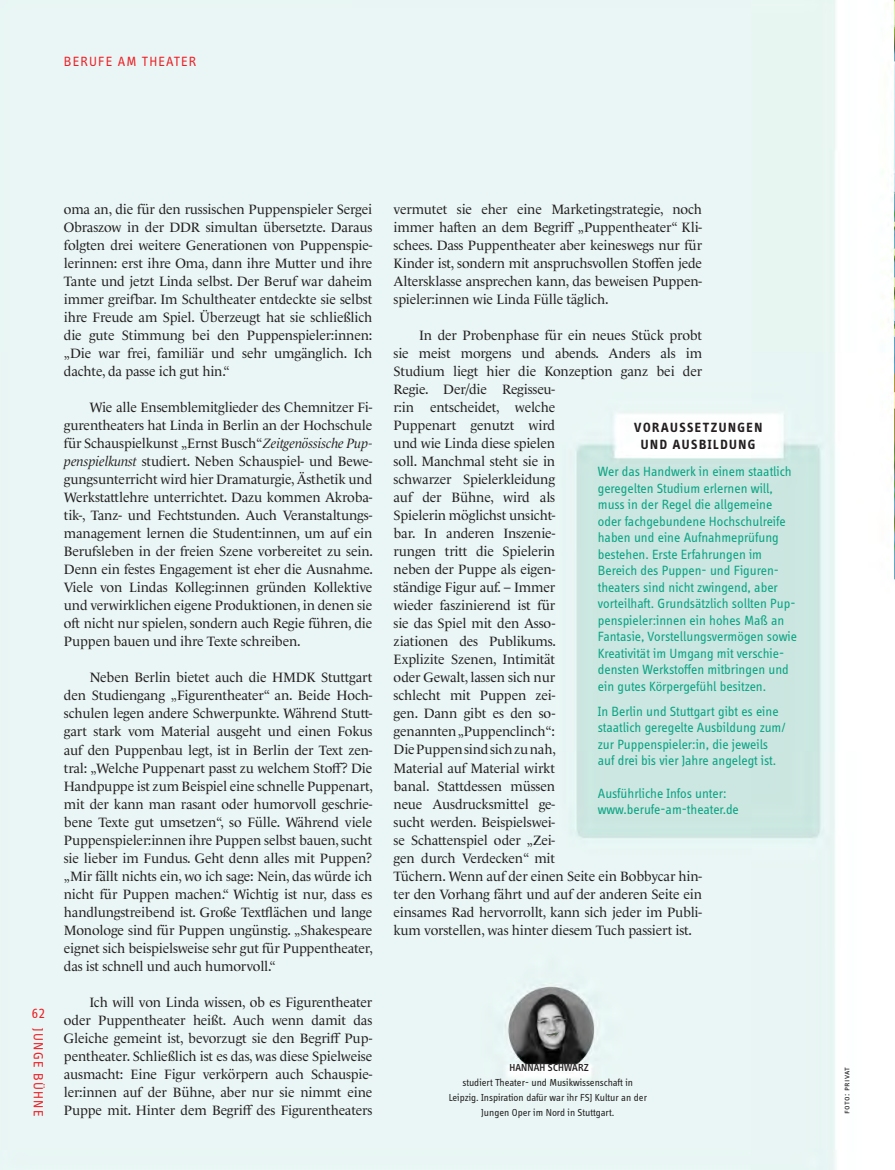
<style>
.page{position:relative;width:895px;height:1170px;background:#fff}
.page>*{position:absolute;margin:0;border:0;box-sizing:border-box;transform-origin:0 0}
.Lauftext{font:13.8px/18px "Le Monde Livre Std";letter-spacing:-.01em;color:#231f20;text-align:justify}
.Text_Kasten{font:13.8px/16.5px "Info Display OT";color:#08a483}
.Name_Kasten{font:700 13.8px "Info Display OT";letter-spacing:.11em;color:#231f20}
.Autor_Kapitelname{font:13.8px "Info Display OT";letter-spacing:.09em;color:#ee1d23}
.Bildunterschrift_positiv{font:10.5px "Info Display OT";color:#231f20}
.Bildunterschrift_positiv-2{font:500 10.5px "Info Display OT";letter-spacing:.01em;color:#231f20}
.Fotonachweis{font:9px "Info Text Pro";letter-spacing:.015em;color:#231f20}
.s1{font-style:italic}
</style>
<div class="page">
<img style="left:0;top:0;width:894px;height:1169px">
<p class="Autor_Kapitelname" style="left:64px;top:53px;width:134px">BERUFE AM THEATER</p>
<p class="Autor_Kapitelname" style="left:32px;top:1005px;width:15px">62</p>
<p class="Autor_Kapitelname" style="left:46px;top:1028px;width:89px;rotate:90deg">JUNGE BÜHNE</p>
<p class="Lauftext" style="left:64px;top:200px;width:310px">oma an, die für den russischen Puppenspieler Sergei Obraszow in der DDR simultan übersetzte. Daraus folgten drei weitere Generationen von Puppenspie&shy;lerinnen: erst ihre Oma, dann ihre Mutter und ihre Tante und jetzt Linda selbst. Der Beruf war daheim immer greifbar. Im Schultheater entdeckte sie selbst ihre Freude am Spiel. Überzeugt hat sie schließlich die gute Stimmung bei den Puppenspieler:innen: „Die war frei, familiär und sehr umgänglich. Ich dachte, da passe ich gut hin.“</p>
<p class="Lauftext" style="left:64px;top:398px;width:310px;text-indent:26px">Wie alle Ensemblemitglieder des Chemnitzer Fi&shy;gurentheaters hat Linda in Berlin an der Hochschule für Schauspielkunst „Ernst Busch“ <span class="s1">Zeitgenössische Pup&shy;penspielkunst</span> studiert. Neben Schauspiel- und Bewe&shy;gungsunterricht wird hier Dramaturgie, Ästhetik und Werkstattlehre unterrichtet. Dazu kommen Akroba&shy;tik-, Tanz- und Fechtstunden. Auch Veranstaltungs&shy;management lernen die Student:innen, um auf ein Berufsleben in der freien Szene vorbereitet zu sein.<br>Denn ein festes Engagement ist eher die Ausnahme.<br>Viele von Lindas Kolleg:innen gründen Kollektive und verwirklichen eigene Produktionen, in denen sie oft nicht nur spielen, sondern auch Regie führen, die Puppen bauen und ihre Texte schreiben.</p>
<p class="Lauftext" style="left:64px;top:668px;width:310px;text-indent:26px">Neben Berlin bietet auch die HMDK Stuttgart den Studiengang „Figurentheater“ an. Beide Hoch&shy;schulen legen andere Schwerpunkte. Während Stutt&shy;gart stark vom Material ausgeht und einen Fokus auf den Puppenbau legt, ist in Berlin der Text zen&shy;tral: „Welche Puppenart passt zu welchem Stoff? Die Handpuppe ist zum Beispiel eine schnelle Puppenart, mit der kann man rasant oder humorvoll geschrie&shy;bene Texte gut umsetzen“, so Fülle. Während viele Puppenspieler:innen ihre Puppen selbst bauen, sucht sie lieber im Fundus. Geht denn alles mit Puppen? „Mir fällt nichts ein, wo ich sage: Nein, das würde ich nicht für Puppen machen.“ Wichtig ist nur, dass es handlungstreibend ist. Große Textflächen und lange Monologe sind für Puppen ungünstig. „Shakespeare eignet sich beispielsweise sehr gut für Puppentheater, das ist schnell und auch humorvoll.“</p>
<p class="Lauftext" style="left:64px;top:992px;width:310px;text-indent:26px">Ich will von Linda wissen, ob es Figurentheater oder Puppentheater heißt. Auch wenn damit das Gleiche gemeint ist, bevorzugt sie den Begriff Pup&shy;pentheater. Schließlich ist es das, was diese Spielweise ausmacht: Eine Figur verkörpern auch Schauspie&shy;ler:innen auf der Bühne, aber nur sie nimmt eine Puppe mit. Hinter dem Begriff des Figurentheaters</p>
<p class="Lauftext" style="left:393px;top:200px;width:310px">vermutet sie eher eine Marketingstrategie, noch immer haften an dem Begriff „Puppentheater“ Kli&shy;schees. Dass Puppentheater aber keineswegs nur für Kinder ist, sondern mit anspruchsvollen Stoffen jede Altersklasse ansprechen kann, das beweisen Puppen&shy;spieler:innen wie Linda Fülle täglich.</p>
<p class="Lauftext" style="left:393px;top:326px;width:310px;text-align:left;text-indent:26px">In der Probenphase für ein neues Stück probt sie meist morgens und abends. Anders als im<br>Studium liegt hier die Konzeption ganz bei der<br>Regie. Der/die Regisseu-<br>r:in entscheidet, welche<br>Puppenart genutzt wird<br>und wie Linda diese spielen<br>soll. Manchmal steht sie in<br>schwarzer Spielerkleidung<br>auf der Bühne, wird als<br>Spielerin möglichst unsicht-<br>bar. In anderen Inszenie-<br>rungen tritt die Spielerin<br>neben der Puppe als eigen-<br>ständige Figur auf. – Immer<br>wieder faszinierend ist für<br>sie das Spiel mit den Asso-<br>ziationen des Publikums.<br>Explizite Szenen, Intimität<br>oder Gewalt, lassen sich nur<br>schlecht mit Puppen zei-<br>gen. Dann gibt es den so-<br>genannten „Puppenclinch“:<br>Die Puppen sind sich zu nah,<br>Material auf Material wirkt<br>banal. Stattdessen müssen<br>neue Ausdrucksmittel ge-<br>sucht werden. Beispielswei-<br>se Schattenspiel oder „Zei-<br>gen durch Verdecken“ mit<br>Tüchern. Wenn auf der einen Seite ein Bobbycar hin&shy;ter den Vorhang fährt und auf der anderen Seite ein einsames Rad hervorrollt, kann sich jeder im Publi&shy;kum vorstellen, was hinter diesem Tuch passiert ist.</p>
<p class="Name_Kasten" style="left:634px;top:419px;width:129px">VORAUSSETZUNGEN</p>
<p class="Name_Kasten" style="left:641px;top:436px;width:116px">UND AUSBILDUNG</p>
<p class="Text_Kasten" style="left:597px;top:463px;width:201px">Wer das Handwerk in einem staatlich geregelten Studium erlernen will, muss in der Regel die allgemeine oder fachgebundene Hochschulreife haben und eine Aufnahmeprüfung bestehen. Erste Erfahrungen im Bereich des Puppen- und Figuren&shy;theaters sind nicht zwingend, aber vorteilhaft. Grundsätzlich sollten Pup&shy;penspieler:innen ein hohes Maß an Fantasie, Vorstellungsvermögen sowie Kreativität im Umgang mit verschie&shy;densten Werkstoffen mitbringen und ein gutes Körpergefühl besitzen.</p>
<p class="Text_Kasten" style="left:597px;top:702px;width:189px">In Berlin und Stuttgart gibt es eine staatlich geregelte Ausbildung zum/ zur Puppenspieler:in, die jeweils auf drei bis vier Jahre angelegt ist.</p>
<p class="Text_Kasten" style="left:597px;top:784px;width:142px">Ausführliche Infos unter: www.berufe-am-theater.de</p>
<p class="Bildunterschrift_positiv-2" style="left:509px;top:1060px;width:81px">HANNAH SCHWARZ</p>
<p class="Bildunterschrift_positiv" style="left:462px;top:1076px;width:172px">studiert Theater- und Musikwissenschaft in</p>
<p class="Bildunterschrift_positiv" style="left:448px;top:1091px;width:200px">Leipzig. Inspiration dafür war ihr FSJ Kultur an der</p>
<p class="Bildunterschrift_positiv" style="left:481px;top:1106px;width:135px">Jungen Oper im Nord in Stuttgart.</p>
<p class="Fotonachweis" style="left:841px;top:1113px;width:48px;rotate:-90deg">Foto: privat</p>
</div>
